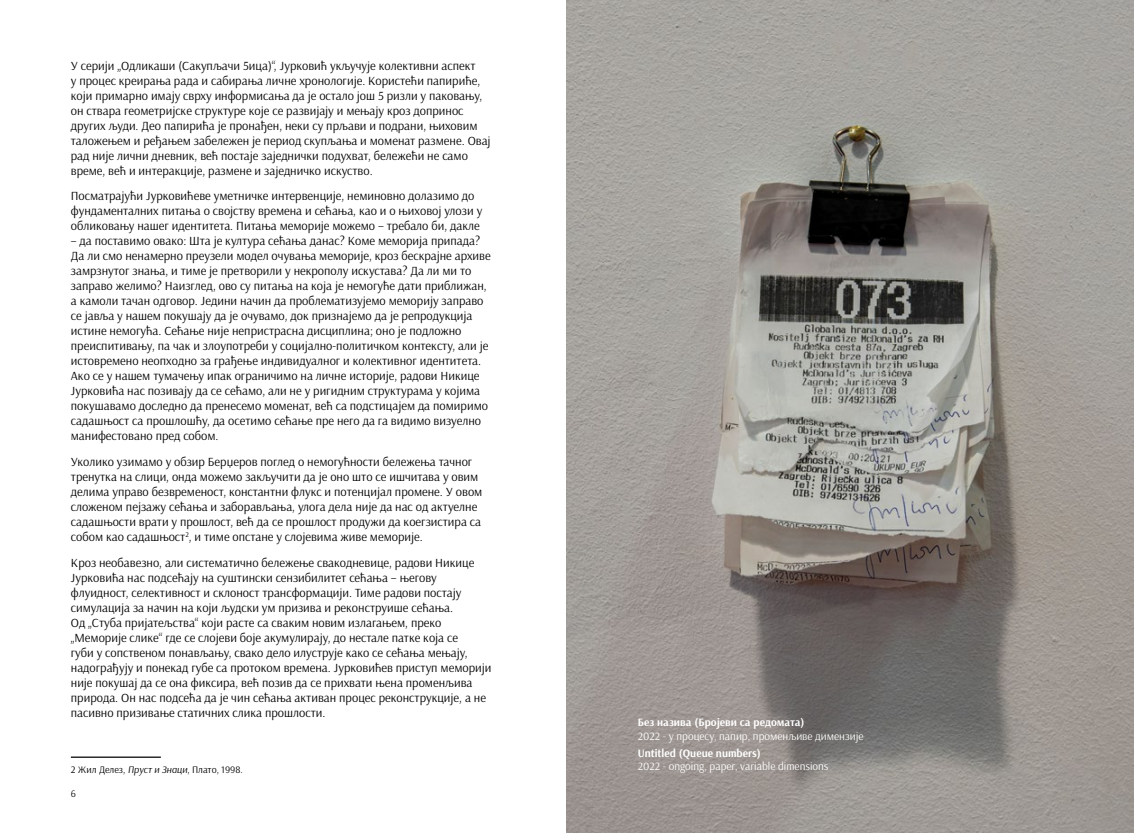
<style>
.page{position:relative;width:1134px;height:833px;background:#fff}
.page>*{position:absolute;margin:0;border:0;box-sizing:border-box;transform-origin:0 0}
.t1{font:12.5px/15px "Arsenal";color:#000}
.t2{font:11.25px "Arsenal";color:#fff}
.t3{font:700 11.25px "Arsenal";color:#fff}
.t4{font:10px "Arsenal";color:#000}
.s1{font-style:italic}
</style>
<div class="page">
<hr style="left:71px;top:756px;width:90px;height:2px;background:#000">
<img style="left:567px;top:0;width:567px;height:833px">
<p class="t1" style="left:71px;top:58px;width:421px">У серији „Одликаши (Сакупљачи 5ица)“, Јурковић укључује колективни аспект<br>у процес креирања рада и сабирања личне хронологије. Користећи папириће, који примарно имају сврху информисања да је остало још 5 ризли у паковању, он ствара геометријске структуре које се развијају и мењају кроз допринос других људи. Део папирића је пронађен, неки су прљави и подрани, њиховим таложењем и ређањем забележен је период скупљања и моменат размене. Овај рад није лични дневник, већ постаје заједнички подухват, бележећи не само време, већ и интеракције, размене и заједничко искуство.</p>
<p class="t1" style="left:71px;top:189px;width:413px">Посматрајући Јурковићеве уметничке интервенције, неминовно долазимо до фундаменталних питања о својству времена и сећања, као и о њиховој улози у обликовању нашег идентитета. Питања меморије можемо – требало би, дакле</p>
<p class="t1" style="left:71px;top:234px;width:421px">– да поставимо овако: Шта је култура сећања данас? Коме меморија припада?<br>Да ли смо ненамерно преузели модел очувања меморије, кроз бескрајне архиве замрзнутог знања, и тиме је претворили у некрополу искустава? Да ли ми то заправо желимо? Наизглед, ово су питања на која је немогуће дати приближан, а камоли тачан одговор. Једини начин да проблематизујемо меморију заправо се јавља у нашем покушају да је очувамо, док признајемо да је репродукција истине немогућа. Сећање није непристрасна дисциплина; оно је подложно преиспитивању, па чак и злоупотреби у социјално-политичком контексту, али је истовремено неопходно за грађење индивидуалног и колективног идентитета.<br>Ако се у нашем тумачењу ипак ограничимо на личне историје, радови Никице Јурковића нас позивају да се сећамо, али не у ригидним структурама у којима покушавамо доследно да пренесемо моменат, већ са подстицајем да помиримо садашњост са прошлошћу, да осетимо сећање пре него да га видимо визуелно манифестовано пред собом.</p>
<p class="t1" style="left:71px;top:454px;width:413px">Уколико узимамо у обзир Берџеров поглед о немогућности бележења тачног тренутка на слици, онда можемо закључити да је оно што се ишчитава у овим делима управо безвременост, константни флукс и потенцијал промене. У овом сложеном пејзажу сећања и заборављања, улога дела није да нас од актуелне садашњости врати у прошлост, већ да се прошлост продужи да коегзистира са собом као садашњост<sup>2</sup>, и тиме опстане у слојевима живе меморије.</p>
<p class="t1" style="left:71px;top:555px;width:422px">Кроз необавезно, али систематично бележење свакодневице, радови Никице Јурковића нас подсећају на суштински сензибилитет сећања – његову флуидност, селективност и склоност трансформацији. Тиме радови постају симулација за начин на који људски ум призива и реконструише сећања.<br>Од „Стуба пријатељства“ који расте са сваким новим излагањем, преко „Меморије слике“ где се слојеви боје акумулирају, до нестале патке која се<br>губи у сопственом понављању, свако дело илуструје како се сећања мењају, надограђују и понекад губе са протоком времена. Јурковићев приступ меморији није покушај да се она фиксира, већ позив да се прихвати њена променљива природа. Он нас подсећа да је чин сећања активан процес реконструкције, а не пасивно призивање статичних слика прошлости.</p>
<p class="t4" style="left:71px;top:763px;width:173px">2 Жил Делез, <span class="s1">Пруст и Знаци</span>, Плато, 1998.</p>
<p class="t4" style="left:71px;top:787px;width:7px">6</p>
<p class="t3" style="left:638px;top:715px;width:168px">Без назива (Бројеви са редомата)</p>
<p class="t2" style="left:638px;top:729px;width:227px">2022 - у процесу, папир, променљиве димензије</p>
<p class="t3" style="left:638px;top:746px;width:124px">Untitled (Queue numbers)</p>
<p class="t2" style="left:638px;top:759px;width:192px">2022 - ongoing, paper, variable dimensions</p>
</div>
